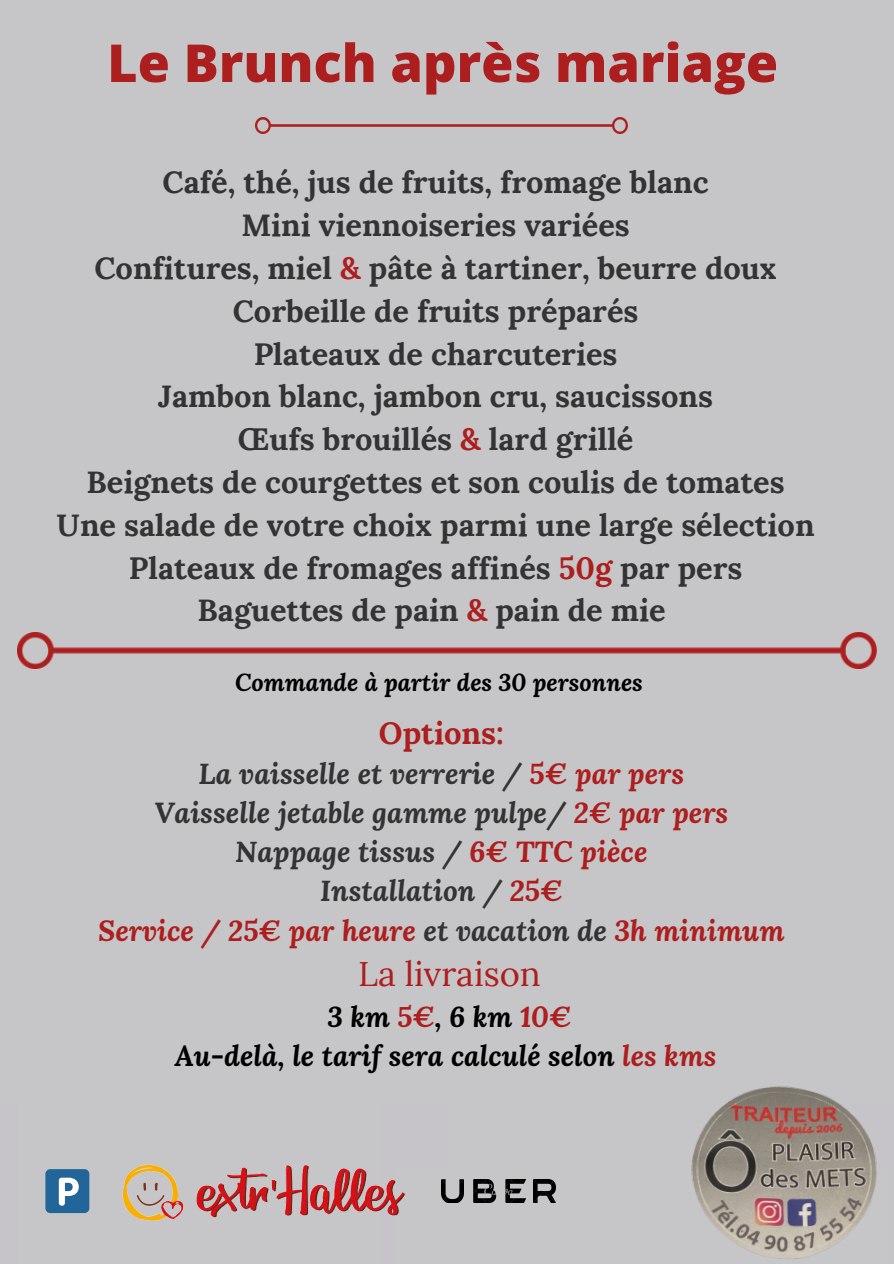
<style>
.page{position:relative;width:894px;height:1264px;background:#fff}
.page>*{position:absolute;margin:0;border:0;box-sizing:border-box;transform-origin:0 0}
.t1{font:800 52.35px "Open Sans";color:#ad1e1e}
.t2{font:34.5px "Lora";color:#ad1e1e}
.t3{font:700 30.9px "Lora";color:#ad1e1e}
.t4{font:700 30.75px "Lora";color:#333}
.t5{font:italic 700 28.8px "Lora";color:#333}
.t6{font:italic 700 28.8px "Lora";color:#ad1e1e}
.t7{font:italic 700 28.35px "Lora";color:#000}
.t8{font:italic 700 23.85px "Lora";color:#000}
.s1{color:#ad1e1e}
.s2{color:#333}
</style>
<div class="page">
<div style="left:18px;top:1088px;width:361px;height:175px;background:#c6c5c7"></div>
<div style="left:0;top:428px;width:893px;height:675px;background:#c6c5c7"></div>
<div style="left:0;top:0;width:893px;height:428px;background:#c6c5c7"></div>
<div style="left:449px;top:852px;width:385px;height:323px;background:#c6c5c7"></div>
<img style="left:17px;top:632px;width:858px;height:36px">
<div style="left:396px;top:1167px;width:492px;height:96px;background:#c6c5c7"></div>
<img style="left:122px;top:1152px;width:286px;height:77px">
<img style="left:441px;top:1179px;width:114px;height:23px">
<div style="left:45px;top:1169px;width:44px;height:43px;background:#269;border-radius:5px"></div>
<svg style="left:59px;top:1177px;width:20px;height:28px"></svg>
<img style="left:691px;top:1036px;width:202px;height:227px">
<img style="left:255px;top:118px;width:372px;height:16px">
<p class="t1" style="left:107px;top:26px;width:672px">Le Brunch après mariage</p>
<p class="t4" style="left:163px;top:162px;width:547px">Café, thé, jus de fruits, fromage blanc</p>
<p class="t4" style="left:241px;top:205px;width:390px">Mini viennoiseries variées</p>
<p class="t4" style="left:94px;top:248px;width:683px">Confitures, miel <span class="s1">&amp;</span> pâte à tartiner, beurre doux</p>
<p class="t4" style="left:233px;top:291px;width:407px">Corbeille de fruits préparés</p>
<p class="t4" style="left:253px;top:333px;width:365px">Plateaux de charcuteries</p>
<p class="t4" style="left:158px;top:376px;width:556px">Jambon blanc, jambon cru, saucissons</p>
<p class="t4" style="left:238px;top:419px;width:397px">Œufs brouillés <span class="s1">&amp;</span> lard grillé</p>
<p class="t4" style="left:86px;top:462px;width:699px">Beignets de courgettes et son coulis de tomates</p>
<p class="t4" style="left:57px;top:505px;width:759px">Une salade de votre choix parmi une large sélection</p>
<p class="t4" style="left:129px;top:547px;width:615px">Plateaux de fromages affinés <span class="s1">50g</span> par pers</p>
<p class="t4" style="left:197px;top:590px;width:469px">Baguettes de pain <span class="s1">&amp;</span> pain de mie</p>
<p class="t8" style="left:235px;top:666px;width:409px">Commande à partir des 30 personnes</p>
<p class="t3" style="left:379px;top:713px;width:126px">Options:</p>
<p class="t5" style="left:198px;top:754px;width:487px">La vaisselle et verrerie / <span class="s1">5€ par pers</span></p>
<p class="t5" style="left:154px;top:793px;width:575px">Vaisselle jetable gamme pulpe/ <span class="s1">2€ par pers</span></p>
<p class="t5" style="left:235px;top:832px;width:413px">Nappage tissus / <span class="s1">6€ TTC pièce</span></p>
<p class="t5" style="left:320px;top:871px;width:244px">Installation / <span class="s1">25€</span></p>
<p class="t6" style="left:98px;top:910px;width:687px">Service / 25€ par heure <span class="s2">et vacation de</span> 3h minimum</p>
<p class="t2" style="left:358px;top:951px;width:184px">La livraison</p>
<p class="t7" style="left:327px;top:997px;width:245px">3 km <span class="s1">5€</span>, 6 km <span class="s1">10€</span></p>
<p class="t7" style="left:175px;top:1036px;width:543px">Au-delà, le tarif sera calculé selon <span class="s1">les kms</span></p>
</div>
